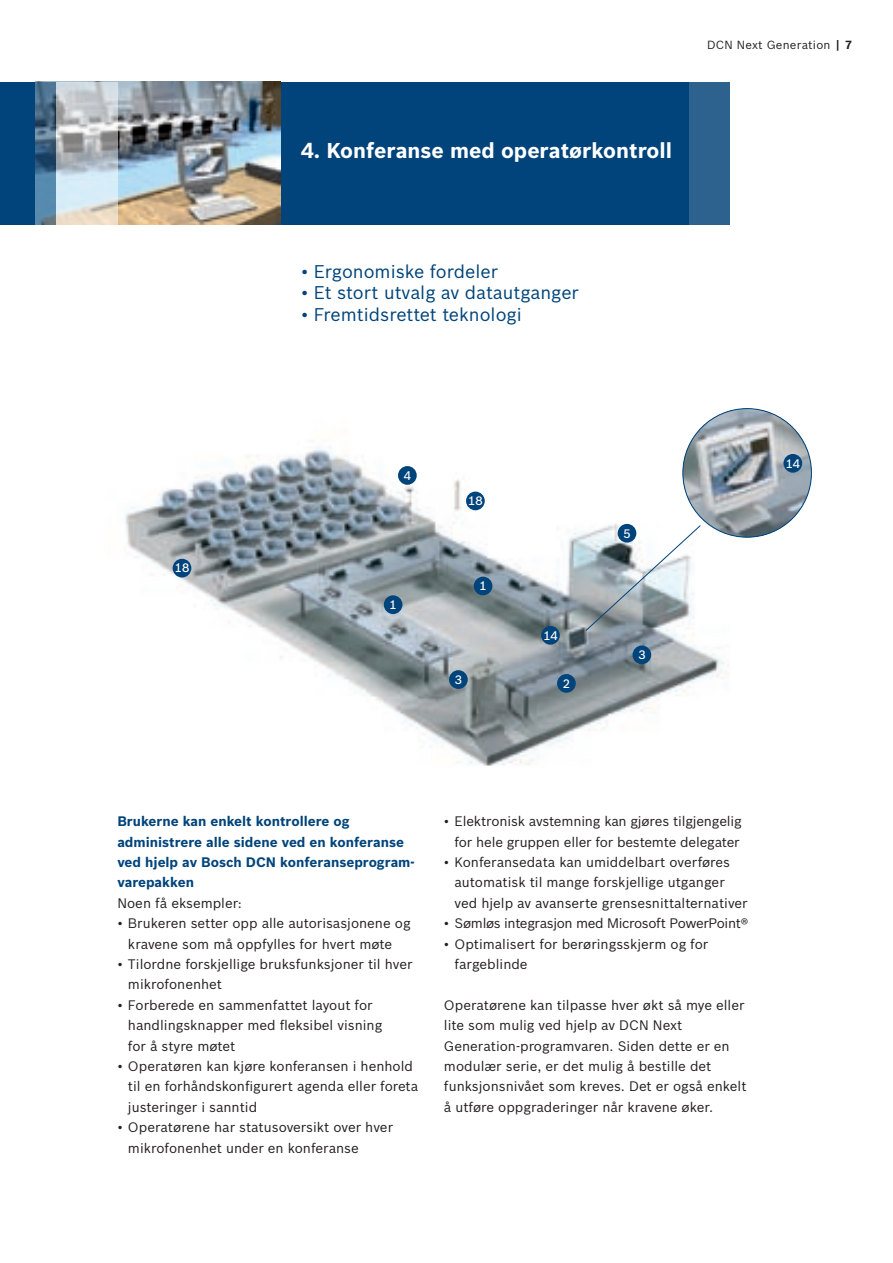
<style>
.page{position:relative;width:893px;height:1263px;background:#fff}
.page>*{position:absolute;margin:0;border:0;box-sizing:border-box;transform-origin:0 0}
.t1{font:700 21px "Bosch Sans";color:#fff}
.t2{font:18px "Bosch Sans";color:#00447b}
.t3{font:13.5px/20.4px "Bosch Sans";color:#231f20}
.t4{font:700 13.5px/20.4px "Bosch Sans";color:#00447b}
.t5{font:13.5px "Bosch Sans";letter-spacing:-.025em;color:#231f20}
.t6{font:500 12px "Bosch Sans";color:#fff}
.t7{font:11.55px "Bosch Sans";letter-spacing:.02em;color:#231f20}
.s1{font-weight:700}
</style>
<div class="page">
<img style="left:125px;top:408px;width:640px;height:358px">
<div style="left:281px;top:82px;width:408px;height:143px;background:#00447b"></div>
<div style="left:0;top:82px;width:36px;height:143px;background:#00447b"></div>
<div style="left:689px;top:82px;width:40px;height:143px;background:#2d628e"></div>
<img style="left:117px;top:82px;width:164px;height:143px">
<svg style="left:56px;top:82px;width:61px;height:143px;background:#c6cccf"></svg>
<svg style="left:36px;top:82px;width:20px;height:143px;background:#486f8e"></svg>
<div style="left:466px;top:492px;width:19px;height:18px;background:#00447b;border-radius:50%"></div>
<div style="left:541px;top:626px;width:19px;height:19px;background:#00447b;border-radius:50%"></div>
<div style="left:384px;top:595px;width:18px;height:19px;background:#00447b;border-radius:50%"></div>
<div style="left:557px;top:674px;width:19px;height:19px;background:#00447b;border-radius:50%"></div>
<div style="left:632px;top:645px;width:19px;height:19px;background:#00447b;border-radius:50%"></div>
<div style="left:449px;top:670px;width:19px;height:19px;background:#00447b;border-radius:50%"></div>
<div style="left:398px;top:466px;width:19px;height:19px;background:#00447b;border-radius:50%"></div>
<svg style="left:585px;top:506px;width:116px;height:144px"></svg>
<img style="left:683px;top:409px;width:128px;height:128px;border-radius:50%">
<div style="left:474px;top:577px;width:18px;height:18px;background:#00447b;border-radius:50%"></div>
<div style="left:173px;top:559px;width:18px;height:18px;background:#00447b;border-radius:50%"></div>
<div style="left:783px;top:454px;width:19px;height:19px;background:#00447b;border-radius:50%"></div>
<p class="t6" style="left:175px;top:561px;width:16px">18</p>
<h1 class="t1" style="left:301px;top:137px;width:373px">4. Konferanse med operatørkontroll</h1>
<p class="t7" style="left:707px;top:38px;width:146px">DCN Next Generation <span class="s1">| 7</span></p>
<h2 class="t2" style="left:301px;top:260px;width:198px">• Ergonomiske fordeler</h2>
<h2 class="t2" style="left:301px;top:281px;width:279px">• Et stort utvalg av datautganger</h2>
<h2 class="t2" style="left:301px;top:303px;width:222px">• Fremtidsrettet teknologi</h2>
<p class="t6" style="left:404px;top:468px;width:9px">4</p>
<p class="t6" style="left:390px;top:597px;width:9px">1</p>
<p class="t6" style="left:468px;top:493px;width:16px">18</p>
<p class="t6" style="left:480px;top:578px;width:9px">1</p>
<p class="t6" style="left:455px;top:672px;width:9px">3</p>
<p class="t6" style="left:543px;top:628px;width:16px">14</p>
<p class="t6" style="left:563px;top:676px;width:9px">2</p>
<p class="t6" style="left:623px;top:526px;width:9px">5</p>
<p class="t6" style="left:638px;top:647px;width:9px">3</p>
<p class="t6" style="left:786px;top:456px;width:16px">14</p>
<p class="t4" style="left:117px;top:811px;width:299px">Brukerne kan enkelt kontrollere og administrere alle sidene ved en konferanse ved hjelp av Bosch DCN konferanseprogram&shy;varepakken</p>
<p class="t3" style="left:117px;top:892px;width:126px">Noen få eksempler:</p>
<p class="t3" style="left:117px;top:913px;width:295px;text-align:center">• Brukeren setter opp alle autorisasjonene og kravene som må oppfylles for hvert møte</p>
<p class="t3" style="left:128px;top:954px;width:286px;text-indent:-11px">• Tilordne forskjellige bruksfunksjoner til hver mikrofonenhet</p>
<p class="t3" style="left:128px;top:995px;width:256px;text-indent:-11px">• Forberede en sammenfattet layout for handlingsknapper med fleksibel visning for å styre møtet</p>
<p class="t3" style="left:128px;top:1056px;width:292px;text-indent:-11px">• Operatøren kan kjøre konferansen i henhold til en forhåndskonfigurert agenda eller foreta justeringer i sanntid</p>
<p class="t3" style="left:128px;top:1117px;width:267px;text-indent:-11px">• Operatørene har statusoversikt over hver mikrofonenhet under en konferanse</p>
<p class="t3" style="left:444px;top:811px;width:299px;text-align:right">• Elektronisk avstemning kan gjøres tilgjengelig for hele gruppen eller for bestemte delegater</p>
<p class="t3" style="left:455px;top:852px;width:295px;text-indent:-11px">• Konferansedata kan umiddelbart overføres automatisk til mange forskjellige utganger ved hjelp av avanserte grensesnittalternativer</p>
<p class="t5" style="left:444px;top:915px;width:306px">• Sømløs integrasjon med Microsoft PowerPoint®</p>
<p class="t3" style="left:455px;top:933px;width:255px;text-indent:-11px">• Optimalisert for berøringsskjerm og for fargeblinde</p>
<p class="t3" style="left:444px;top:995px;width:304px">Operatørene kan tilpasse hver økt så mye eller lite som mulig ved hjelp av DCN Next Generation-programvaren. Siden dette er en modulær serie, er det mulig å bestille det funksjonsnivået som kreves. Det er også enkelt å utføre oppgraderinger når kravene øker.</p>
</div>
